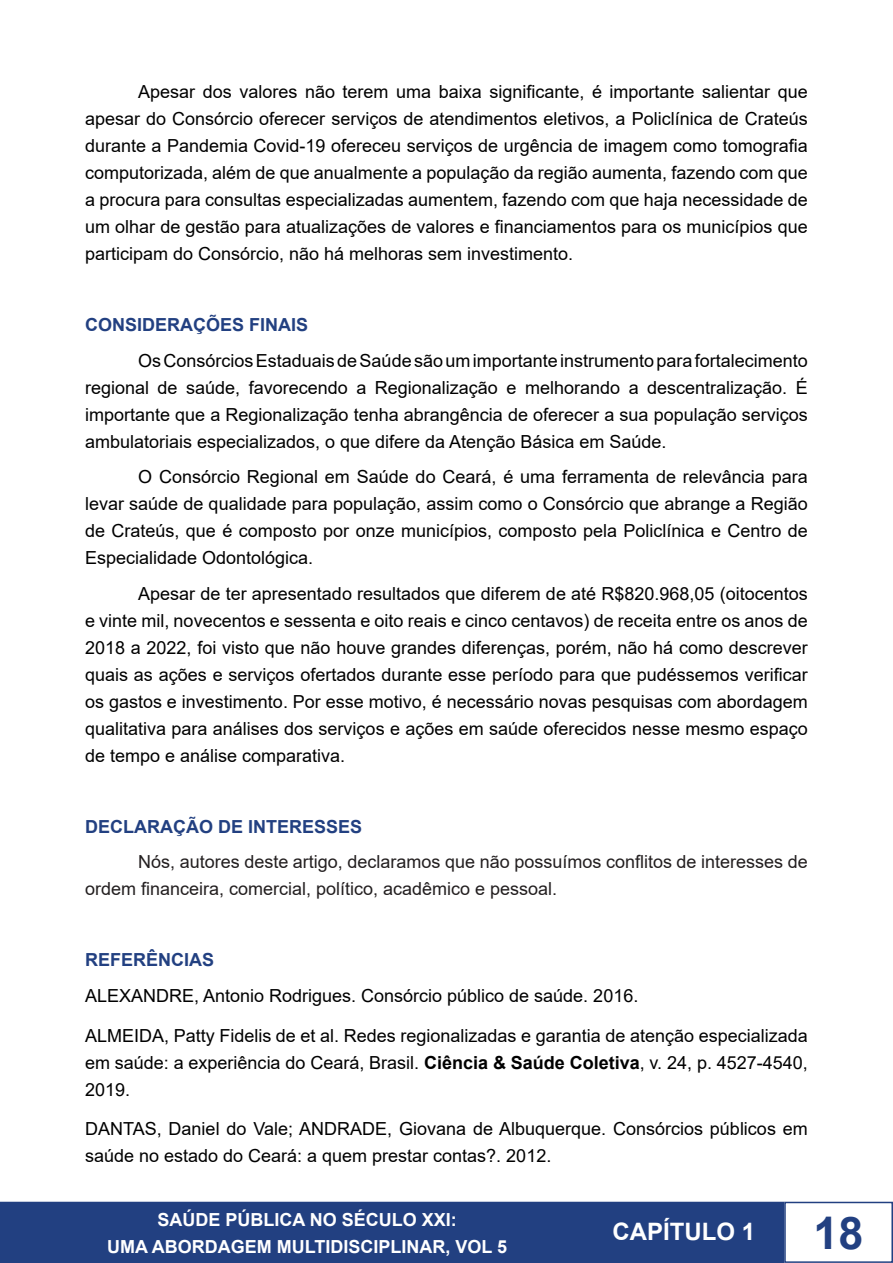
<style>
.page{position:relative;width:893px;height:1263px;background:#fff}
.page>*{position:absolute;margin:0;border:0;box-sizing:border-box;transform-origin:0 0}
.t1{font:700 45px "Arial";color:#224081}
.t2{font:700 24px "Arial";color:#fff}
.t3{font:18px/27px "Arial";color:#000;text-align:justify}
.t4{font:18px/27px "Arial";color:#231f20}
.t5{font:700 18px/27px "Arial";color:#fff;text-align:center}
.Heading_1{font:700 18px "Arial";color:#224081}
.s1{font-weight:700}
</style>
<div class="page">
<div style="left:1px;top:1202px;width:782px;height:60px;background:#224081"></div>
<div style="left:0;top:1202px;width:784px;height:61px;border:2px solid #224081"></div>
<div style="left:784px;top:1202px;width:109px;height:61px;border:2px solid #224081"></div>
<p class="t3" style="left:85px;top:78px;width:724px;text-indent:53px">Apesar dos valores não terem uma baixa significante, é importante salientar que apesar do Consórcio oferecer serviços de atendimentos eletivos, a Policlínica de Crateús durante a Pandemia Covid-19 ofereceu serviços de urgência de imagem como tomografia computorizada, além de que anualmente a população da região aumenta, fazendo com que a procura para consultas especializadas aumentem, fazendo com que haja necessidade de um olhar de gestão para atualizações de valores e financiamentos para os municípios que participam do Consórcio, não há melhoras sem investimento.</p>
<p class="Heading_1" style="left:85px;top:312px;width:225px">CONSIDERAÇÕES FINAIS</p>
<p class="t3" style="left:85px;top:347px;width:724px;text-indent:53px">Os Consórcios Estaduais de Saúde são um importante instrumento para fortalecimento regional de saúde, favorecendo a Regionalização e melhorando a descentralização. É importante que a Regionalização tenha abrangência de oferecer a sua população serviços ambulatoriais especializados, o que difere da Atenção Básica em Saúde.</p>
<p class="t3" style="left:85px;top:463px;width:724px;text-indent:53px">O Consórcio Regional em Saúde do Ceará, é uma ferramenta de relevância para levar saúde de qualidade para população, assim como o Consórcio que abrange a Região de Crateús, que é composto por onze municípios, composto pela Policlínica e Centro de Especialidade Odontológica.</p>
<p class="t3" style="left:85px;top:580px;width:724px;text-indent:53px">Apesar de ter apresentado resultados que diferem de até R$820.968,05 (oitocentos e vinte mil, novecentos e sessenta e oito reais e cinco centavos) de receita entre os anos de 2018 a 2022, foi visto que não houve grandes diferenças, porém, não há como descrever quais as ações e serviços ofertados durante esse período para que pudéssemos verificar os gastos e investimento. Por esse motivo, é necessário novas pesquisas com abordagem qualitativa para análises dos serviços e ações em saúde oferecidos nesse mesmo espaço de tempo e análise comparativa.</p>
<p class="Heading_1" style="left:85px;top:814px;width:279px">DECLARAÇÃO DE INTERESSES</p>
<p class="t4" style="left:85px;top:848px;width:724px;text-indent:53px">Nós, autores deste artigo, declaramos que não possuímos conflitos de interesses de ordem financeira, comercial, político, acadêmico e pessoal.</p>
<p class="Heading_1" style="left:85px;top:947px;width:131px">REFERÊNCIAS</p>
<p class="t3" style="left:85px;top:982px;width:555px">ALEXANDRE, Antonio Rodrigues. Consórcio público de saúde. 2016.</p>
<p class="t3" style="left:85px;top:1022px;width:724px">ALMEIDA, Patty Fidelis de et al. Redes regionalizadas e garantia de atenção especializada em saúde: a experiência do Ceará, Brasil. <span class="s1">Ciência &amp; Saúde Coletiva</span>, v. 24, p. 4527-4540, 2019.</p>
<p class="t3" style="left:85px;top:1115px;width:724px">DANTAS, Daniel do Vale; ANDRADE, Giovana de Albuquerque. Consórcios públicos em saúde no estado do Ceará: a quem prestar contas?. 2012.</p>
<p class="t5" style="left:107px;top:1206px;width:401px">SAÚDE PÚBLICA NO SÉCULO XXI:<br>UMA ABORDAGEM MULTIDISCIPLINAR, VOL 5</p>
<h2 class="t2" style="left:612px;top:1215px;width:144px">CAPÍTULO 1</h2>
<h1 class="t1" style="left:814px;top:1201px;width:52px">18</h1>
</div>
